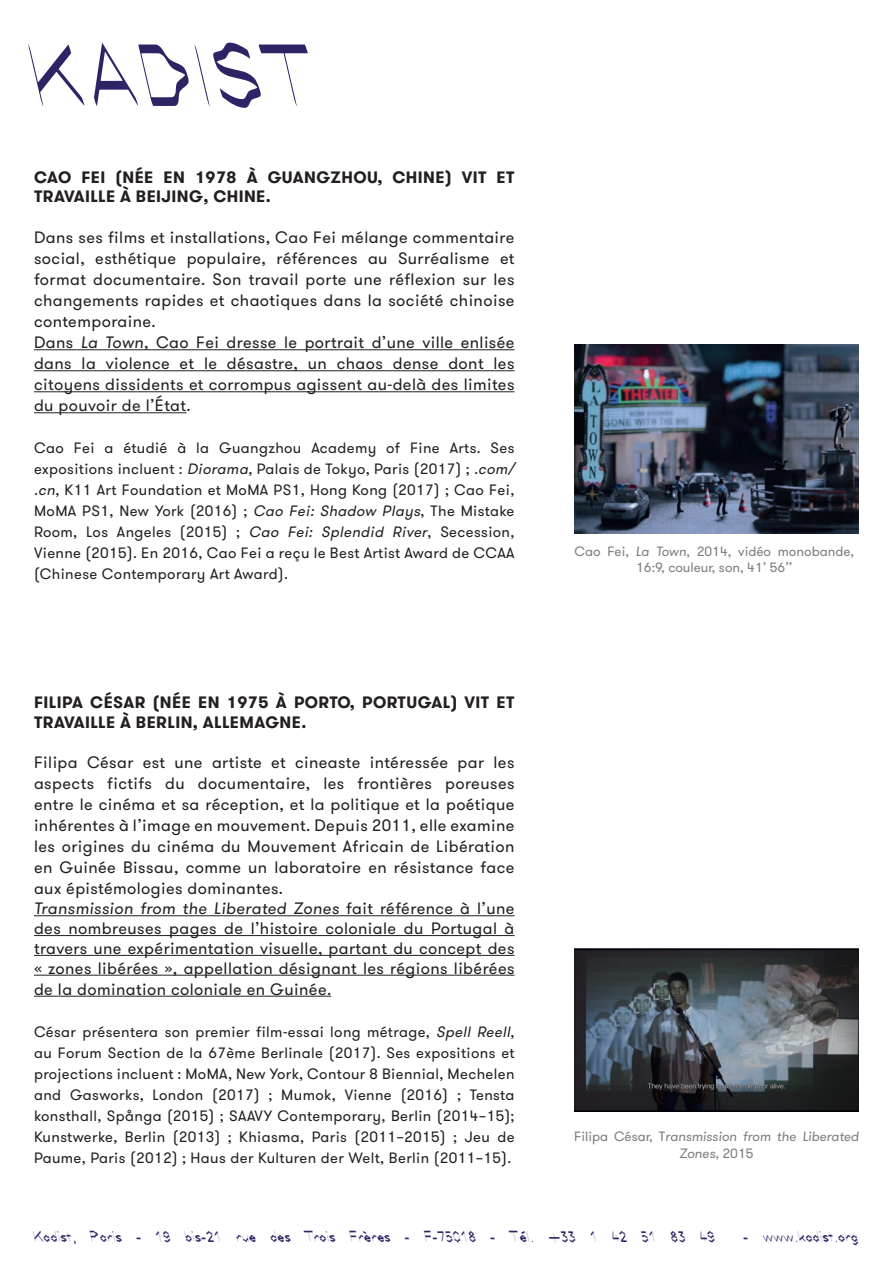
<style>
.page{position:relative;width:893px;height:1263px;background:#fff}
.page>*{position:absolute;margin:0;border:0;box-sizing:border-box;transform-origin:0 0}
.t1{font:90px "mtdbt 2 f 4 d";color:#2c2465}
.t2{font:16.5px/20.5px "GT Walsheim";letter-spacing:.025em;color:#231f20}
.t3{font:700 16.5px/19.8px "GT Walsheim";letter-spacing:.025em;color:#231f20}
.t4{font:16.5px "mtdbt 2 f 4 d";color:#2c2465}
.t5{font:15px/21px "GT Walsheim";letter-spacing:.025em;color:#231f20}
.t6{font:13.5px/16.2px "GT Walsheim";color:#7c7e81;text-align:center}
.t7{font:italic 13.5px/16.2px "GT Walsheim";color:#7c7e81;text-align:center}
.s1{font-style:italic}
.s2{font-style:normal}
</style>
<div class="page">
<hr style="left:34px;top:349px;width:480px;height:1px;background:#231f20">
<hr style="left:34px;top:370px;width:480px;height:1px;background:#231f20">
<hr style="left:34px;top:391px;width:480px;height:1px;background:#231f20">
<hr style="left:34px;top:412px;width:153px;height:1px;background:#231f20">
<img style="left:575px;top:344px;width:284px;height:190px">
<hr style="left:34px;top:915px;width:480px;height:1px;background:#231f20">
<hr style="left:34px;top:935px;width:480px;height:1px;background:#231f20">
<hr style="left:34px;top:955px;width:480px;height:1px;background:#231f20">
<hr style="left:34px;top:975px;width:480px;height:1px;background:#231f20">
<hr style="left:34px;top:996px;width:297px;height:1px;background:#231f20">
<img style="left:574px;top:948px;width:285px;height:163px">
<h1 class="t1" style="left:34px;top:21px;width:291px">KADIST</h1>
<p class="t3" style="left:34px;top:167px;width:482px">CAO FEI (NÉE EN 1978 À GUANGZHOU, CHINE) VIT ET<br>TRAVAILLE À BEIJING, CHINE.</p>
<p class="t2" style="left:34px;top:227px;width:482px;line-height:21px">Dans ses films et installations, Cao Fei mélange commentaire social, esthétique populaire, références au Surréalisme et format documentaire. Son travail porte une réflexion sur les changements rapides et chaotiques dans la société chinoise contemporaine.<br>Dans <span class="s1">La Town</span>, Cao Fei dresse le portrait d’une ville enlisée dans la violence et le désastre, un chaos dense dont les citoyens dissidents et corrompus agissent au-delà des limites du pouvoir de l’État.</p>
<p class="t5" style="left:34px;top:438px;width:485px">Cao Fei a étudié à la Guangzhou Academy of Fine Arts. Ses expositions incluent : <span class="s1">Diorama</span>, Palais de Tokyo, Paris (2017) ; <span class="s1">.com/ .cn</span>, K11 Art Foundation et MoMA PS1, Hong Kong (2017) ; Cao Fei, MoMA PS1, New York (2016) ; <span class="s1">Cao Fei: Shadow Plays</span>, The Mistake Room, Los Angeles (2015) ; <span class="s1">Cao Fei: Splendid River</span>, Secession, Vienne (2015). En 2016, Cao Fei a reçu le Best Artist Award de CCAA (Chinese Contemporary Art Award).</p>
<p class="t3" style="left:34px;top:692px;width:482px">FILIPA CÉSAR (NÉE EN 1975 À PORTO, PORTUGAL) VIT ET<br>TRAVAILLE À BERLIN, ALLEMAGNE.</p>
<p class="t2" style="left:34px;top:753px;width:482px">Filipa César est une artiste et cineaste intéressée par les aspects fictifs du documentaire, les frontières poreuses entre le cinéma et sa réception, et la politique et la poétique inhérentes à l’image en mouvement. Depuis 2011, elle examine les origines du cinéma du Mouvement Africain de Libération en Guinée Bissau, comme un laboratoire en résistance face aux épistémologies dominantes.<br><span class="s1">Transmission from the Liberated Zones</span> fait référence à l’une des nombreuses pages de l’histoire coloniale du Portugal à travers une expérimentation visuelle, partant du concept des « zones libérées », appellation désignant les régions libérées de la domination coloniale en Guinée.</p>
<p class="t5" style="left:34px;top:1021px;width:482px;text-align:justify">César présentera son premier film-essai long métrage, <span class="s1">Spell Reell</span>, au Forum Section de la 67ème Berlinale (2017). Ses expositions et projections incluent : MoMA, New York, Contour 8 Biennial, Mechelen and Gasworks, London (2017) ; Mumok, Vienne (2016) ; Tensta konsthall, Spånga (2015) ; SAAVY Contemporary, Berlin (2014–15); Kunstwerke, Berlin (2013) ; Khiasma, Paris (2011–2015) ; Jeu de Paume, Paris (2012) ; Haus der Kulturen der Welt, Berlin (2011–15).</p>
<p class="t6" style="left:575px;top:543px;width:281px">Cao Fei, <span class="s1">La Town</span>, 2014, vidéo monobande,<br>16:9, couleur, son, 41’ 56’’</p>
<p class="t7" style="left:574px;top:1129px;width:286px"><span class="s2">Filipa César, T</span>ransmission from the Liberated<br>Zones<span class="s2">, 2015</span></p>
<p class="t4" style="left:34px;top:1227px;width:684px">Kadist, Paris - 19 bis-21 rue des Trois Frères - F-75018 - Tél. +33 1 42 51 83 49</p>
<p class="t4" style="left:744px;top:1227px;width:116px">- www.kadist.org</p>
</div>
